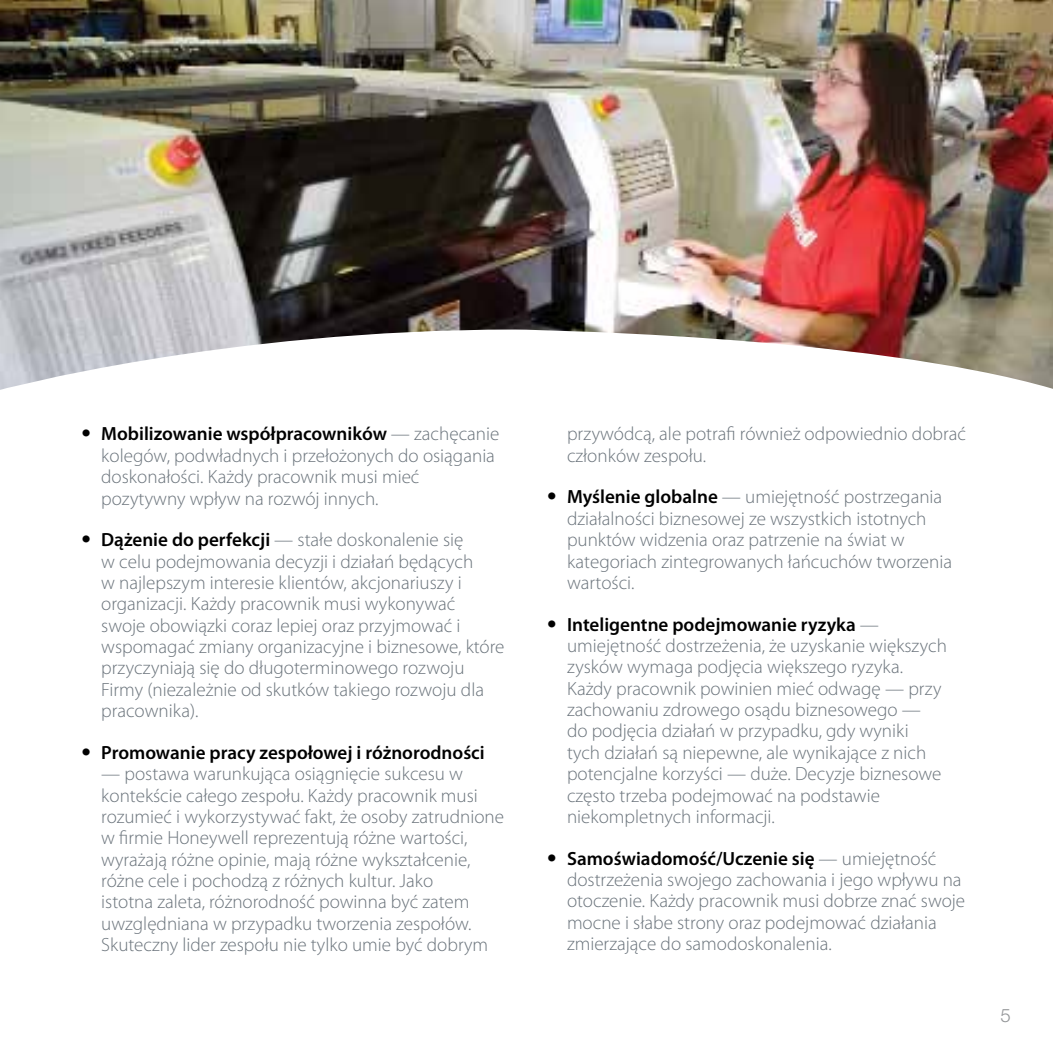
<style>
.page{position:relative;width:1053px;height:1053px;background:#fff}
.page>*{position:absolute;margin:0;border:0;box-sizing:border-box;transform-origin:0 0}
.t1{font:300 19.12px/21.4px "Myriad Pro";color:#6a737b}
.t2{font:600 19.12px "Myriad Pro";color:#000}
.t3{font:300 18.45px "Helvetica Neue";color:#939598}
.s1{font-family:"Frutiger";font-size:20.25px;color:#000}
.s2{font-weight:600;color:#000}
.s3{font-family:"Frutiger";font-weight:300;font-size:20.25px}
</style>
<div class="page">
<img style="left:0;top:0;width:1053px;height:390px">
<p class="t1" style="left:101px;top:423px;width:400px;text-indent:-20px"><span class="s1">•</span> <span class="s2">Mobilizowanie współpracowników</span> — zachęcanie kolegów, podwładnych i przełożonych do osiągania doskonałości. Każdy pracownik musi mieć pozytywny wpływ na rozwój innych.</p>
<p class="t1" style="left:101px;top:529px;width:405px;text-indent:-20px"><span class="s1">•</span> <span class="s2">Dążenie do perfekcji</span> — stałe doskonalenie się<br>w celu podejmowania decyzji i działań będących<br>w najlepszym interesie klientów, akcjonariuszy i organizacji. Każdy pracownik musi wykonywać swoje obowiązki coraz lepiej oraz przyjmować i wspomagać zmiany organizacyjne i biznesowe, które przyczyniają się do długoterminowego rozwoju Firmy (niezależnie od skutków takiego rozwoju dla pracownika).</p>
<p class="t2" style="left:81px;top:740px;width:405px"><span class="s3">•</span> Promowanie pracy zespołowej i różnorodności</p>
<p class="t1" style="left:101px;top:763px;width:404px">— postawa warunkująca osiągnięcie sukcesu w kontekście całego zespołu. Każdy pracownik musi rozumieć i wykorzystywać fakt, że osoby zatrudnione w firmie Honeywell reprezentują różne wartości, wyrażają różne opinie, mają różne wykształcenie, różne cele i pochodzą z różnych kultur. Jako<br>istotna zaleta, różnorodność powinna być zatem uwzględniana w przypadku tworzenia zespołów.<br>Skuteczny lider zespołu nie tylko umie być dobrym</p>
<p class="t1" style="left:567px;top:423px;width:400px">przywódcą, ale potrafi również odpowiednio dobrać członków zespołu.</p>
<p class="t1" style="left:567px;top:486px;width:387px;text-indent:-20px"><span class="s1">•</span> <span class="s2">Myślenie globalne</span> — umiejętność postrzegania działalności biznesowej ze wszystkich istotnych punktów widzenia oraz patrzenie na świat w kategoriach zintegrowanych łańcuchów tworzenia wartości.</p>
<p class="t1" style="left:567px;top:613px;width:381px;text-indent:-20px"><span class="s1">•</span> <span class="s2">Inteligentne podejmowanie ryzyka</span> — umiejętność dostrzeżenia, że uzyskanie większych zysków wymaga podjęcia większego ryzyka.<br>Każdy pracownik powinien mieć odwagę — przy zachowaniu zdrowego osądu biznesowego —<br>do podjęcia działań w przypadku, gdy wyniki<br>tych działań są niepewne, ale wynikające z nich potencjalne korzyści — duże. Decyzje biznesowe często trzeba podejmować na podstawie niekompletnych informacji.</p>
<p class="t1" style="left:567px;top:847px;width:400px;text-indent:-20px"><span class="s1">•</span> <span class="s2">Samoświadomość/Uczenie się</span> — umiejętność dostrzeżenia swojego zachowania i jego wpływu na otoczenie. Każdy pracownik musi dobrze znać swoje mocne i słabe strony oraz podejmować działania zmierzające do samodoskonalenia.</p>
<p class="t3" style="left:1000px;top:1004px;width:12px">5</p>
</div>
